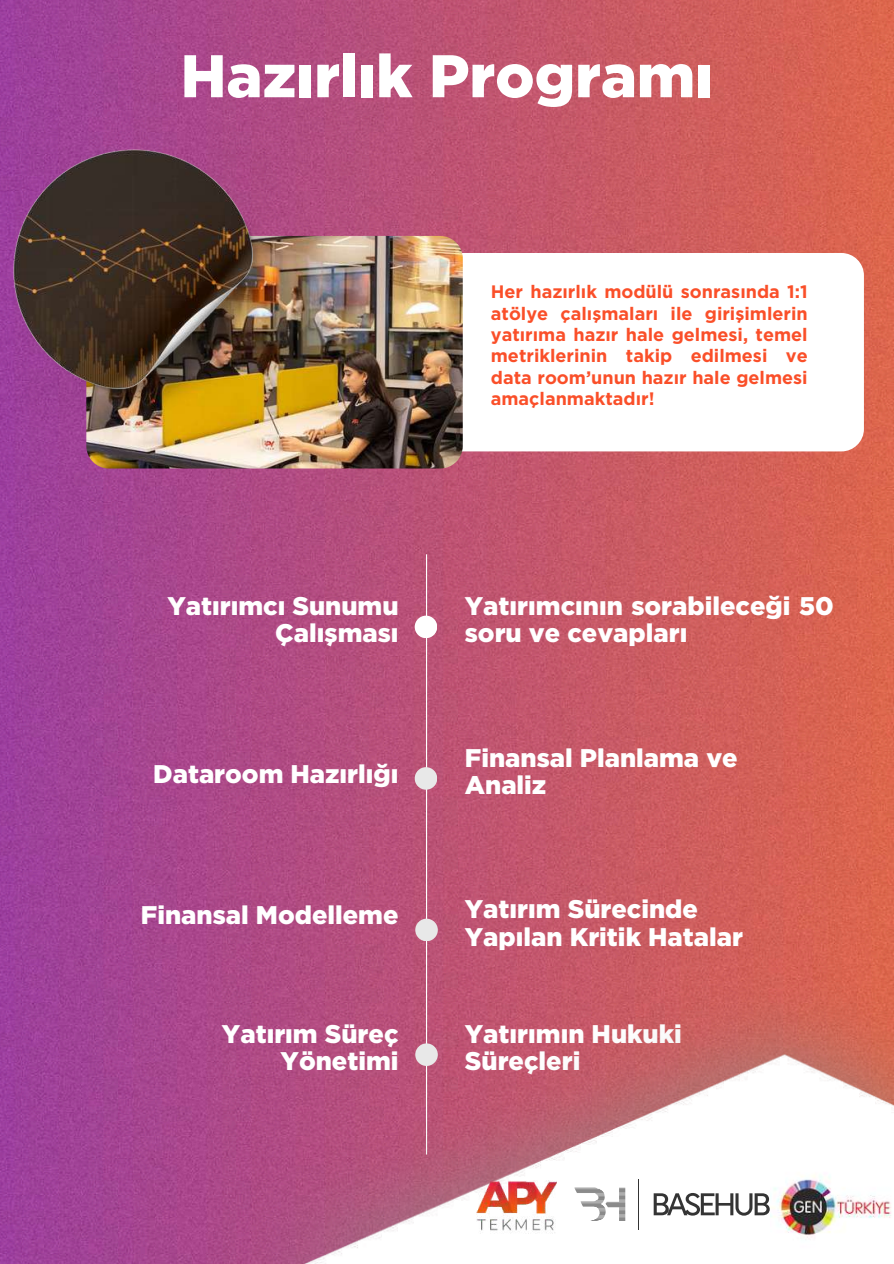
<style>
.page{position:relative;width:894px;height:1264px;background:#fff}
.page>*{position:absolute;margin:0;border:0;box-sizing:border-box;transform-origin:0 0}
.t1{font:900 60px "Gotham";color:#fff}
.t2{font:900 25.5px/27px "Gotham";color:#fff}
.t3{font:700 18px/21.5px "Gotham";color:#fa4f29;text-align:justify}
</style>
<div class="page">
<img style="left:0;top:0;width:893px;height:1263px">
<div style="left:426px;top:253px;width:437px;height:198px;background:#fff"></div>
<img style="left:86px;top:236px;width:376px;height:232px;border-radius:23px">
<hr style="left:426px;top:554px;width:1px;height:600px;background:#fff">
<svg style="left:414px;top:615px;width:23px;height:23px"></svg>
<svg style="left:414px;top:767px;width:23px;height:22px"></svg>
<svg style="left:415px;top:918px;width:22px;height:23px"></svg>
<img style="left:14px;top:149px;width:263px;height:264px">
<img style="left:191px;top:970px;width:702px;height:293px">
<img style="left:476px;top:1162px;width:80px;height:89px">
<svg style="left:574px;top:1187px;width:51px;height:33px"></svg>
<svg style="left:653px;top:1192px;width:116px;height:23px"></svg>
<hr style="left:638px;top:1178px;width:1px;height:51px;background:#343434">
<img style="left:770px;top:1142px;width:123px;height:121px">
<h1 class="t1" style="left:181px;top:40px;width:534px">Hazırlık Programı</h1>
<p class="t3" style="left:490px;top:281px;width:318px">Her hazırlık modülü sonrasında 1:1 atölye çalışmaları ile girişimlerin yatırıma hazır hale gelmesi, temel metriklerinin takip edilmesi ve data room’unun hazır hale gelmesi amaçlanmaktadır!</p>
<p class="t2" style="left:167px;top:592px;width:233px;text-align:right">Yatırımcı Sunumu<br>Çalışması</p>
<p class="t2" style="left:153px;top:760px;width:247px">Dataroom Hazırlığı</p>
<p class="t2" style="left:141px;top:901px;width:259px">Finansal Modelleme</p>
<p class="t2" style="left:222px;top:1020px;width:178px;text-align:right">Yatırım Süreç<br>Yönetimi</p>
<p class="t2" style="left:464px;top:592px;width:370px">Yatırımcının sorabileceği 50 soru ve cevapları</p>
<p class="t2" style="left:464px;top:744px;width:274px">Finansal Planlama ve<br>Analiz</p>
<p class="t2" style="left:464px;top:895px;width:279px">Yatırım Sürecinde<br>Yapılan Kritik Hatalar</p>
<p class="t2" style="left:464px;top:1020px;width:218px">Yatırımın Hukuki<br>Süreçleri</p>
</div>
